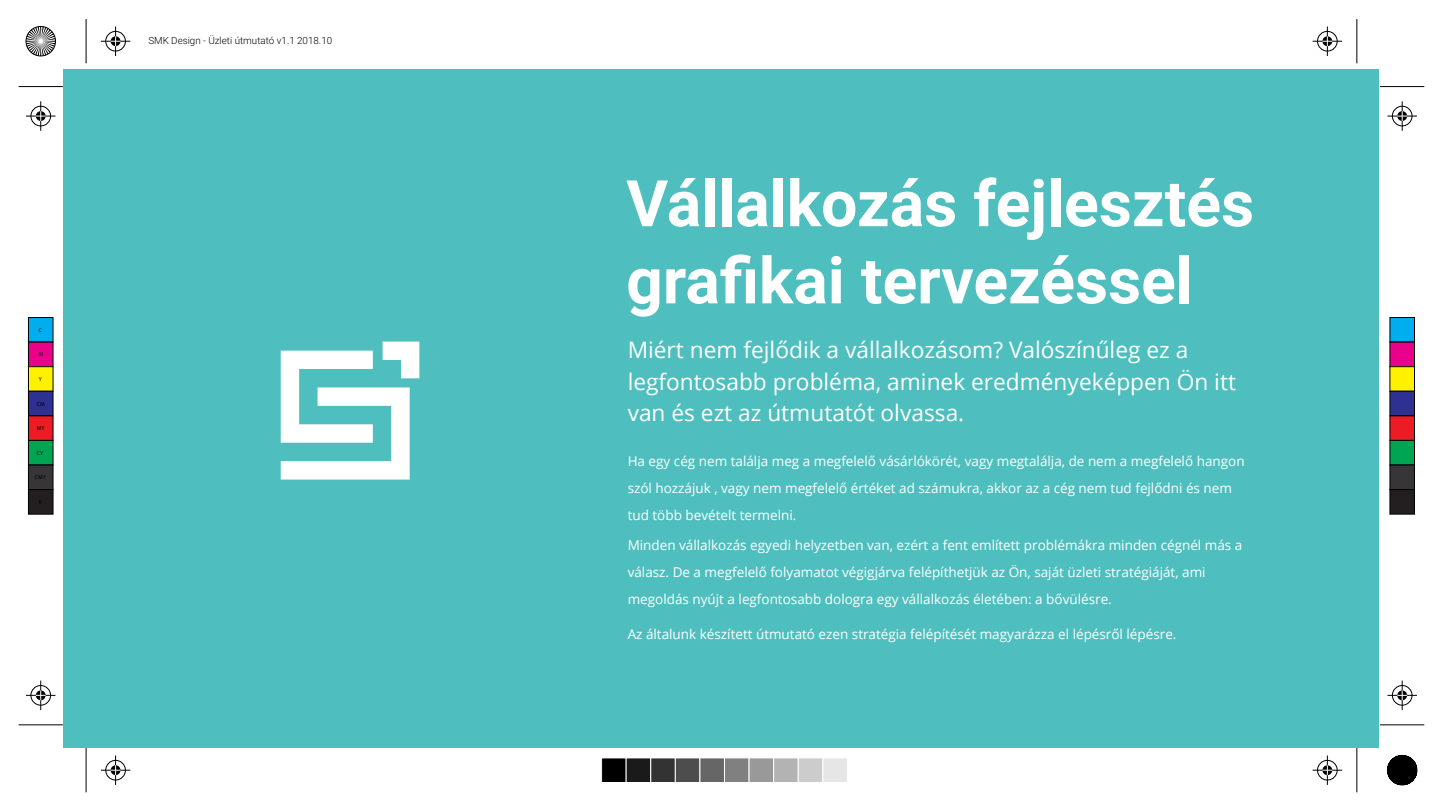
<style>
.page{position:relative;width:1440px;height:810px;background:#fff}
.page>*{position:absolute;margin:0;border:0;box-sizing:border-box;transform-origin:0 0}
.t1{font:700 64.28px/77.2px "Roboto";color:#fff}
.t2{font:22.73px/31.5px "Open Sans";color:#fff}
.t3{font:13.5px/27px "Open Sans";color:#fff}
.t4{font:300 9.82px "Roboto";color:#000}
.t5{font:5.7px "Myriad Pro";color:#000}
</style>
<div class="page">
<hr style="left:1357px;top:748px;width:1px;height:44px;background:#000">
<hr style="left:1357px;top:19px;width:1px;height:44px;background:#000">
<hr style="left:86px;top:748px;width:1px;height:44px;background:#000">
<hr style="left:86px;top:19px;width:1px;height:44px;background:#000">
<hr style="left:1380px;top:725px;width:44px;height:1px;background:#000">
<hr style="left:19px;top:725px;width:44px;height:1px;background:#000">
<hr style="left:1380px;top:86px;width:44px;height:1px;background:#000">
<hr style="left:19px;top:86px;width:44px;height:1px;background:#000">
<div style="left:105px;top:30px;width:21px;height:22px;border:2px solid #fff;border-radius:50%"></div>
<hr style="left:115px;top:26px;width:2px;height:30px;background:#fff">
<div style="left:110px;top:35px;width:12px;height:12px;border:2px solid #fff;border-radius:50%"></div>
<div style="left:106px;top:31px;width:20px;height:20px;border:1px solid #000;border-radius:50%"></div>
<hr style="left:115px;top:26px;width:1px;height:30px;background:#000">
<svg style="left:101px;top:36px;width:29px;height:10px"></svg>
<div style="left:1317px;top:30px;width:21px;height:22px;border:2px solid #fff;border-radius:50%"></div>
<hr style="left:1326px;top:26px;width:2px;height:30px;background:#fff">
<div style="left:1321px;top:35px;width:12px;height:12px;border:2px solid #fff;border-radius:50%"></div>
<div style="left:1317px;top:31px;width:20px;height:20px;border:1px solid #000;border-radius:50%"></div>
<hr style="left:1327px;top:26px;width:1px;height:30px;background:#000">
<svg style="left:1313px;top:36px;width:29px;height:10px"></svg>
<div style="left:105px;top:759px;width:21px;height:22px;border:2px solid #fff;border-radius:50%"></div>
<hr style="left:115px;top:755px;width:2px;height:30px;background:#fff">
<div style="left:110px;top:764px;width:12px;height:12px;border:2px solid #fff;border-radius:50%"></div>
<div style="left:106px;top:760px;width:20px;height:20px;border:1px solid #000;border-radius:50%"></div>
<hr style="left:115px;top:755px;width:1px;height:30px;background:#000">
<svg style="left:101px;top:765px;width:29px;height:10px"></svg>
<div style="left:1317px;top:759px;width:21px;height:22px;border:2px solid #fff;border-radius:50%"></div>
<hr style="left:1326px;top:755px;width:2px;height:30px;background:#fff">
<div style="left:1321px;top:764px;width:12px;height:12px;border:2px solid #fff;border-radius:50%"></div>
<div style="left:1317px;top:760px;width:20px;height:20px;border:1px solid #000;border-radius:50%"></div>
<hr style="left:1327px;top:755px;width:1px;height:30px;background:#000">
<svg style="left:1313px;top:765px;width:29px;height:10px"></svg>
<div style="left:30px;top:105px;width:22px;height:22px;border:2px solid #fff;border-radius:50%"></div>
<hr style="left:40px;top:101px;width:2px;height:30px;background:#fff">
<div style="left:35px;top:110px;width:12px;height:12px;border:2px solid #fff;border-radius:50%"></div>
<div style="left:31px;top:106px;width:20px;height:20px;border:1px solid #000;border-radius:50%"></div>
<hr style="left:41px;top:101px;width:1px;height:30px;background:#000">
<svg style="left:26px;top:111px;width:29px;height:10px"></svg>
<svg style="left:26px;top:681px;width:29px;height:29px"></svg>
<div style="left:1391px;top:105px;width:22px;height:22px;border:2px solid #fff;border-radius:50%"></div>
<hr style="left:1387px;top:115px;width:30px;height:2px;background:#fff">
<hr style="left:1401px;top:101px;width:2px;height:30px;background:#fff">
<div style="left:1396px;top:110px;width:12px;height:12px;border:2px solid #fff;border-radius:50%"></div>
<div style="left:1392px;top:106px;width:20px;height:20px;border:1px solid #000;border-radius:50%"></div>
<hr style="left:1387px;top:116px;width:30px;height:1px;background:#000">
<hr style="left:1402px;top:101px;width:1px;height:30px;background:#000">
<svg style="left:1397px;top:111px;width:10px;height:10px"></svg>
<div style="left:1391px;top:685px;width:22px;height:21px;border:2px solid #fff;border-radius:50%"></div>
<hr style="left:1387px;top:694px;width:30px;height:2px;background:#fff">
<div style="left:1396px;top:689px;width:12px;height:12px;border:2px solid #fff;border-radius:50%"></div>
<div style="left:1392px;top:685px;width:20px;height:20px;border:1px solid #000;border-radius:50%"></div>
<hr style="left:1387px;top:695px;width:30px;height:1px;background:#000">
<svg style="left:1397px;top:681px;width:10px;height:29px"></svg>
<div style="left:28px;top:318px;width:25px;height:24px;background:#00adee"></div>
<div style="left:28px;top:317px;width:25px;height:26px;border:1px solid #000"></div>
<div style="left:28px;top:342px;width:25px;height:25px;background:#eb008b"></div>
<div style="left:28px;top:342px;width:25px;height:25px;border:1px solid #000"></div>
<div style="left:28px;top:367px;width:25px;height:24px;background:#fff100"></div>
<div style="left:28px;top:366px;width:25px;height:26px;border:1px solid #000"></div>
<div style="left:28px;top:391px;width:25px;height:25px;background:#2e3191"></div>
<div style="left:28px;top:391px;width:25px;height:25px;border:1px solid #000"></div>
<div style="left:28px;top:416px;width:25px;height:24px;background:#ec1c24"></div>
<div style="left:28px;top:415px;width:25px;height:26px;border:1px solid #000"></div>
<div style="left:28px;top:440px;width:25px;height:25px;background:#00a551;border:1px solid #000"></div>
<div style="left:28px;top:465px;width:25px;height:25px;background:#363639;border:1px solid #000"></div>
<div style="left:28px;top:489px;width:25px;height:26px;background:#231f20;border:1px solid #000"></div>
<div style="left:1390px;top:318px;width:24px;height:24px;background:#00adee"></div>
<div style="left:1390px;top:317px;width:25px;height:26px;border:1px solid #000"></div>
<div style="left:1390px;top:342px;width:24px;height:25px;background:#eb008b"></div>
<div style="left:1390px;top:342px;width:25px;height:25px;border:1px solid #000"></div>
<div style="left:1390px;top:367px;width:24px;height:24px;background:#fff100"></div>
<div style="left:1390px;top:366px;width:25px;height:26px;border:1px solid #000"></div>
<div style="left:1390px;top:391px;width:24px;height:25px;background:#2e3191"></div>
<div style="left:1390px;top:391px;width:25px;height:25px;border:1px solid #000"></div>
<div style="left:1390px;top:416px;width:24px;height:24px;background:#ec1c24"></div>
<div style="left:1390px;top:415px;width:25px;height:26px;border:1px solid #000"></div>
<div style="left:1390px;top:440px;width:24px;height:25px;background:#00a551"></div>
<div style="left:1390px;top:440px;width:25px;height:25px;border:1px solid #000"></div>
<div style="left:1390px;top:465px;width:24px;height:25px;background:#363639"></div>
<div style="left:1390px;top:465px;width:25px;height:25px;border:1px solid #000"></div>
<div style="left:1390px;top:490px;width:24px;height:24px;background:#231f20"></div>
<div style="left:1390px;top:489px;width:25px;height:26px;border:1px solid #000"></div>
<div style="left:602px;top:758px;width:24px;height:24px;background:#000"></div>
<div style="left:601px;top:758px;width:26px;height:25px;border:1px solid #fff"></div>
<div style="left:626px;top:758px;width:25px;height:24px;background:#1a1a1a"></div>
<div style="left:626px;top:758px;width:25px;height:25px;border:1px solid #fff"></div>
<div style="left:651px;top:758px;width:24px;height:24px;background:#333"></div>
<div style="left:650px;top:758px;width:26px;height:25px;border:1px solid #fff"></div>
<div style="left:675px;top:758px;width:25px;height:24px;background:#4d4d4d"></div>
<div style="left:675px;top:758px;width:25px;height:25px;border:1px solid #fff"></div>
<div style="left:700px;top:758px;width:24px;height:24px;background:#666"></div>
<div style="left:700px;top:758px;width:25px;height:25px;border:1px solid #fff"></div>
<div style="left:724px;top:758px;width:25px;height:25px;background:#808080;border:1px solid #fff"></div>
<div style="left:749px;top:758px;width:25px;height:25px;background:#999;border:1px solid #fff"></div>
<div style="left:773px;top:758px;width:26px;height:25px;background:#b3b3b3;border:1px solid #fff"></div>
<div style="left:798px;top:758px;width:25px;height:25px;background:#ccc;border:1px solid #fff"></div>
<div style="left:822px;top:758px;width:26px;height:25px;background:#e6e6e6;border:1px solid #fff"></div>
<svg style="left:25px;top:26px;width:31px;height:31px"></svg>
<svg style="left:1387px;top:755px;width:31px;height:31px"></svg>
<div style="left:63px;top:69px;width:1316px;height:679px;background:#4ebfbe"></div>
<svg style="left:281px;top:342px;width:138px;height:138px"></svg>
<p class="t4" style="left:148px;top:34px;width:185px">SMK Design - Üzleti útmutató v1.1 2018.10</p>
<p class="t5" style="left:39px;top:326px;width:5px">C</p>
<p class="t5" style="left:39px;top:351px;width:6px">M</p>
<p class="t5" style="left:39px;top:376px;width:5px">Y</p>
<p class="t5" style="left:37px;top:400px;width:9px">CM</p>
<p class="t5" style="left:37px;top:425px;width:9px">MY</p>
<p class="t5" style="left:37px;top:449px;width:8px">CY</p>
<p class="t5" style="left:35px;top:474px;width:13px">CMY</p>
<p class="t5" style="left:39px;top:498px;width:5px">K</p>
<h1 class="t1" style="left:626px;top:162px;width:629px">Vállalkozás fejlesztés grafikai tervezéssel</h1>
<h2 class="t2" style="left:628px;top:334px;width:610px">Miért nem fejlődik a vállalkozásom? Valószínűleg ez a legfontosabb probléma, aminek eredményeképpen Ön itt van és ezt az útmutatót olvassa.</h2>
<p class="t3" style="left:628px;top:448px;width:618px">Ha egy cég nem találja meg a megfelelő vásárlókörét, vagy megtalálja, de nem a megfelelő hangon szól hozzájuk , vagy nem megfelelő értéket ad számukra, akkor az a cég nem tud fejlődni és nem tud több bevételt termelni.</p>
<p class="t3" style="left:628px;top:532px;width:616px">Minden vállalkozás egyedi helyzetben van, ezért a fent említett problémákra minden cégnél más a válasz. De a megfelelő folyamatot végigjárva felépíthetjük az Ön, saját üzleti stratégiáját, ami megoldás nyújt a legfontosabb dologra egy vállalkozás életében: a bővülésre.</p>
<p class="t3" style="left:628px;top:620px;width:550px">Az általunk készített útmutató ezen stratégia felépítését magyarázza el lépésről lépésre.</p>
</div>
